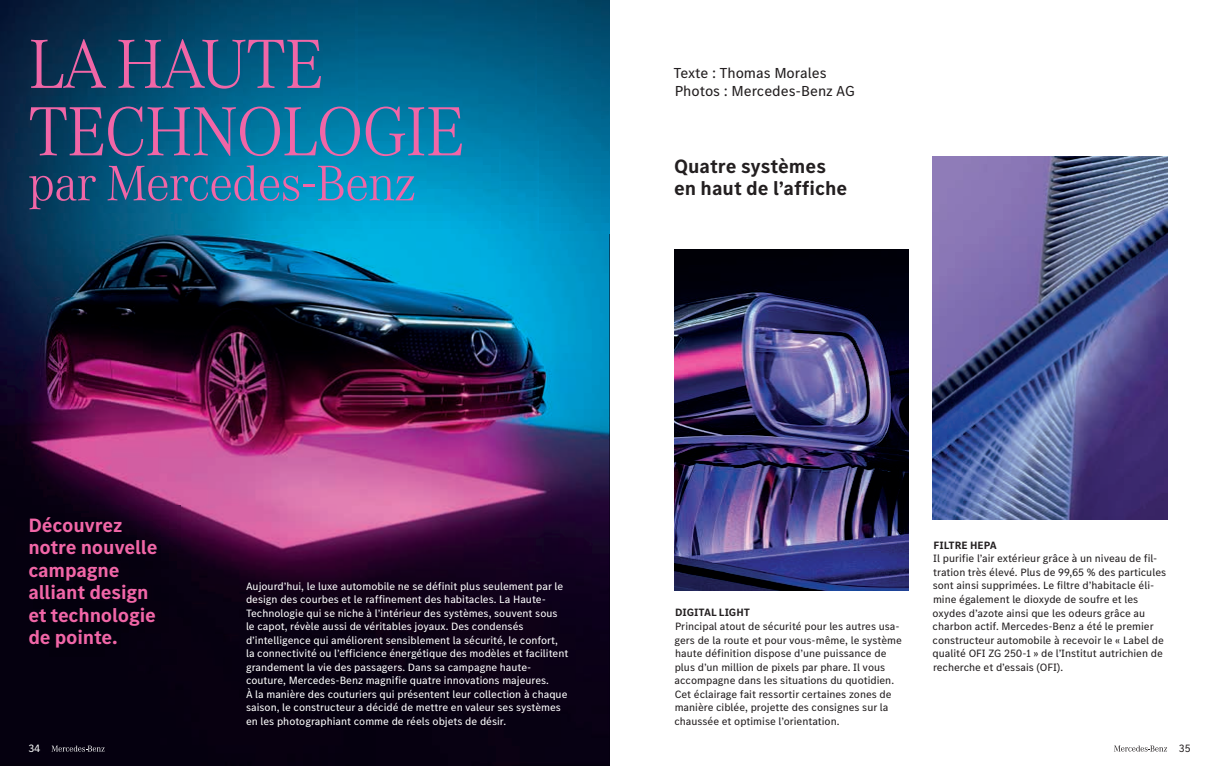
<style>
.page{position:relative;width:1219px;height:766px;background:#fff}
.page>*{position:absolute;margin:0;border:0;box-sizing:border-box;transform-origin:0 0}
.t1{font:300 71.9px "MB Corpo A Title";letter-spacing:-.02em;color:#f166a7}
.t2{font:300 51.7px "MB Corpo A Title";letter-spacing:-.01em;color:#f166a7}
.t3{font:700 20px/22.5px "MB Corpo S Text";letter-spacing:-.01em;color:#f166a7}
.t4{font:700 20px/22.5px "MB Corpo S Text";color:#231f20}
.t5{font:15px "MB Corpo S Text";color:#231f20}
.t6{font:11px/13.5px "MB Corpo S Text";color:#231f20}
.t7{font:11px/13.5px "MB Corpo S Text";color:#fff}
.t8{font:700 11px "MB Corpo S Text";color:#231f20}
</style>
<div class="page">
<img style="left:0;top:0;width:609px;height:765px">
<img style="left:17px;top:505px;width:163px;height:165px">
<svg style="left:51px;top:745px;width:54px;height:6px"></svg>
<img style="left:932px;top:156px;width:235px;height:363px">
<img style="left:674px;top:249px;width:235px;height:341px">
<svg style="left:1114px;top:745px;width:53px;height:6px"></svg>
<h1 class="t1" style="left:28px;top:18px;width:297px">LA HAUTE</h1>
<h1 class="t1" style="left:28px;top:86px;width:438px">TECHNOLOGIE</h1>
<h2 class="t2" style="left:28px;top:150px;width:389px">par Mercedes-Benz</h2>
<h3 class="t5" style="left:673px;top:63px;width:155px">Texte : Thomas Morales</h3>
<h3 class="t5" style="left:675px;top:81px;width:182px">Photos : Mercedes-Benz AG</h3>
<h3 class="t4" style="left:674px;top:154px;width:175px">Quatre systèmes en haut de l’affiche</h3>
<h3 class="t3" style="left:28px;top:513px;width:131px">Découvrez notre nouvelle campagne alliant design et technologie de pointe.</h3>
<p class="t7" style="left:28px;top:740px;width:14px">34</p>
<p class="t7" style="left:246px;top:578px;width:324px">Aujourd’hui, le luxe automobile ne se définit plus seulement par le design des courbes et le raffinement des habitacles. La Haute-Technologie qui se niche à l’intérieur des systèmes, souvent sous le capot, révèle aussi de véritables joyaux. Des condensés d’intelligence qui améliorent sensiblement la sécurité, le confort, la connectivité ou l’efficience énergétique des modèles et facilitent grandement la vie des passagers. Dans sa campagne haute&shy;couture, Mercedes-Benz magnifie quatre innovations majeures.<br>À la manière des couturiers qui présentent leur collection à chaque saison, le constructeur a décidé de mettre en valeur ses systèmes en les photographiant comme de réels objets de désir.</p>
<p class="t8" style="left:675px;top:605px;width:76px">DIGITAL LIGHT</p>
<p class="t6" style="left:674px;top:619px;width:229px">Principal atout de sécurité pour les autres usa&shy;gers de la route et pour vous-même, le système haute définition dispose d’une puissance de plus d’un million de pixels par phare. Il vous accompagne dans les situations du quotidien.<br>Cet éclairage fait ressortir certaines zones de manière ciblée, projette des consignes sur la chaussée et optimise l’orientation.</p>
<p class="t8" style="left:933px;top:538px;width:65px">FILTRE HEPA</p>
<p class="t6" style="left:933px;top:551px;width:235px">Il purifie l’air extérieur grâce à un niveau de fil&shy;tration très élevé. Plus de 99,65 % des particules sont ainsi supprimées. Le filtre d’habitacle éli&shy;mine également le dioxyde de soufre et les oxydes d’azote ainsi que les odeurs grâce au charbon actif. Mercedes-Benz a été le premier constructeur automobile à recevoir le « Label de qualité OFI ZG 250-1 » de l’Institut autrichien de recherche et d’essais (OFI).</p>
<p class="t6" style="left:1179px;top:740px;width:13px">35</p>
</div>
